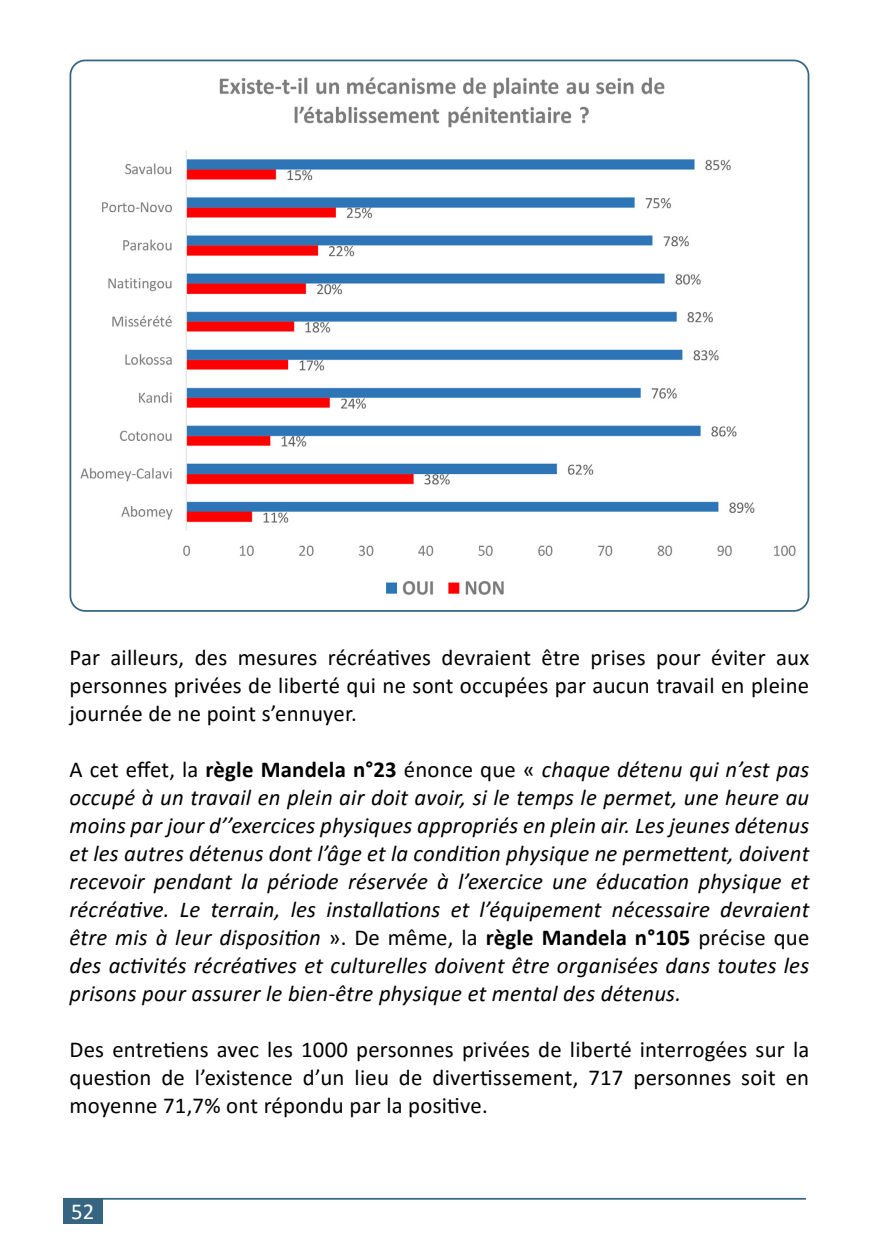
<style>
.page{position:relative;width:869px;height:1241px;background:#fff}
.page>*{position:absolute;margin:0;border:0;box-sizing:border-box;transform-origin:0 0}
.t1{font:italic 22.75px/28px "Calibri";letter-spacing:.01em;color:#000;text-align:justify}
.t2{font:22.75px/28px "Calibri";letter-spacing:.01em;color:#000;text-align:justify}
.t3{font:22.75px "Calibri";color:#fff}
.s1{font-style:normal}
.s2{font-weight:700;font-style:normal}
</style>
<div class="page">
<hr style="left:63px;top:1197px;width:742px;height:2px;background:#366581">
<div style="left:63px;top:1198px;width:39px;height:25px;background:#366581"></div>
<img style="left:71px;top:60px;width:737px;height:551px">
<p class="t2" style="left:69px;top:642px;width:741px">Par ailleurs, des mesures récréatives devraient être prises pour éviter aux personnes privées de liberté qui ne sont occupées par aucun travail en pleine journée de ne point s’ennuyer.</p>
<p class="t1" style="left:69px;top:754px;width:741px"><span class="s1">A cet effet, la</span> <span class="s2">règle Mandela n°23</span> <span class="s1">énonce que «</span> chaque détenu qui n’est pas occupé à un travail en plein air doit avoir, si le temps le permet, une heure au moins par jour d’’exercices physiques appropriés en plein air. Les jeunes détenus et les autres détenus dont l’âge et la condition physique ne permettent, doivent recevoir pendant la période réservée à l’exercice une éducation physique et récréative. Le terrain, les installations et l’équipement nécessaire devraient être mis à leur disposition <span class="s1">». De même, la</span> <span class="s2">règle Mandela n°105</span> <span class="s1">précise que </span>des activités récréatives et culturelles doivent être organisées dans toutes les prisons pour assurer le bien-être physique et mental des détenus.</p>
<p class="t2" style="left:69px;top:1034px;width:741px">Des entretiens avec les 1000 personnes privées de liberté interrogées sur la question de l’existence d’un lieu de divertissement, 717 personnes soit en moyenne 71,7% ont répondu par la positive.</p>
<p class="t3" style="left:71px;top:1195px;width:25px">52</p>
</div>
